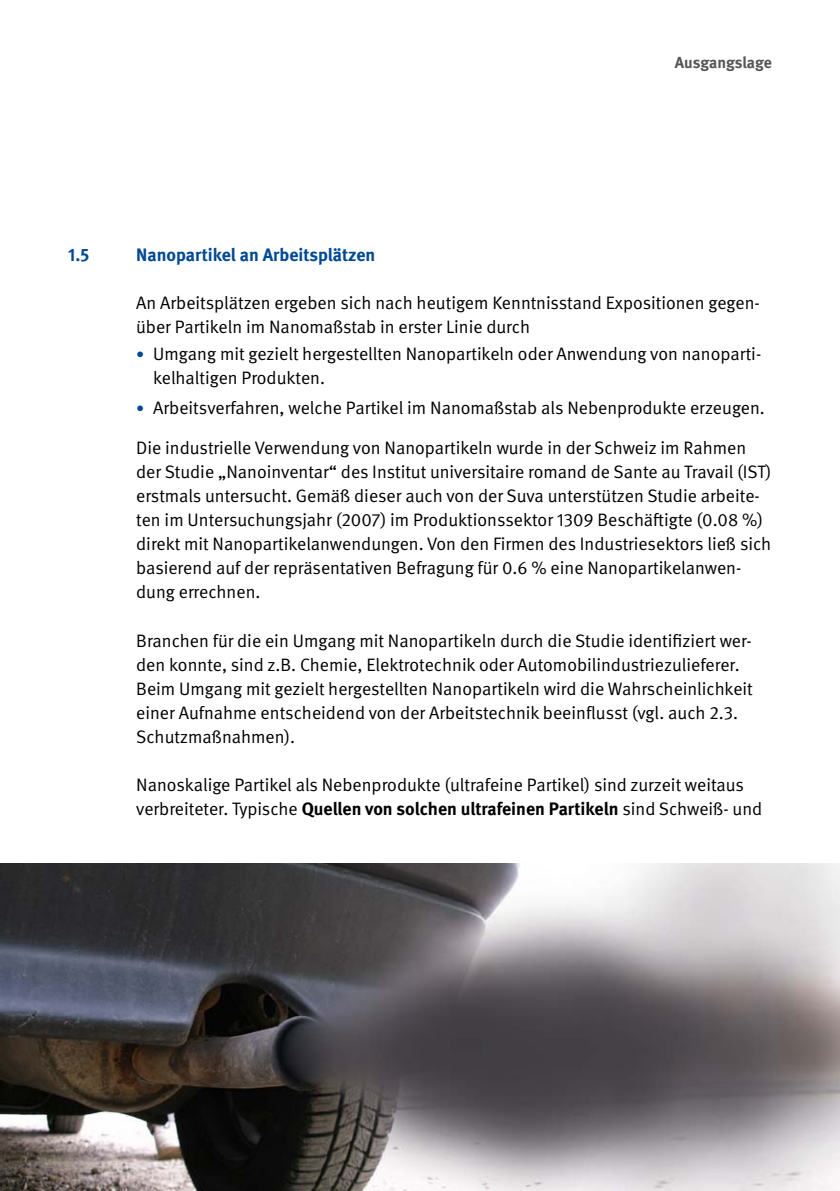
<style>
.page{position:relative;width:840px;height:1191px;background:#fff}
.page>*{position:absolute;margin:0;border:0;box-sizing:border-box;transform-origin:0 0}
.t1{font:18px/24.2px "DGUV Meta";color:#000}
.t2{font:700 18px "DGUV Meta";color:#004993}
.t3{font:700 16px "DGUV Meta";letter-spacing:-.005em;color:#565656}
.s1{font-size:16px;color:#004993}
.s2{font-weight:700}
</style>
<div class="page">
<img style="left:0;top:863px;width:839px;height:328px">
<p class="t3" style="left:674px;top:53px;width:98px">Ausgangslage</p>
<p class="t2" style="left:68px;top:244px;width:23px">1.5</p>
<p class="t2" style="left:136px;top:244px;width:240px">Nanopartikel an Arbeitsplätzen</p>
<p class="t1" style="left:136px;top:291px;width:624px">An Arbeitsplätzen ergeben sich nach heutigem Kenntnisstand Expositionen gegen&shy;über Partikeln im Nanomaßstab in erster Linie durch</p>
<p class="t1" style="left:153px;top:342px;width:609px;text-indent:-17px"><span class="s1">•</span> Umgang mit gezielt hergestellten Nanopartikeln oder Anwendung von nanoparti&shy;kelhaltigen Produkten.</p>
<p class="t1" style="left:136px;top:396px;width:629px"><span class="s1">•</span> Arbeitsverfahren, welche Partikel im Nanomaßstab als Nebenprodukte erzeugen.</p>
<p class="t1" style="left:136px;top:436px;width:636px">Die industrielle Verwendung von Nanopartikeln wurde in der Schweiz im Rahmen der Studie „Nanoinventar“ des Institut universitaire romand de Sante au Travail (IST) erstmals untersucht. Gemäß dieser auch von der Suva unterstützen Studie arbeite&shy;ten im Untersuchungsjahr (2007) im Produktionssektor 1309 Beschäftigte (0.08 %) direkt mit Nanopartikelanwendungen. Von den Firmen des Industriesektors ließ sich basierend auf der repräsentativen Befragung für 0.6 % eine Nanopartikelanwen&shy;dung errechnen.</p>
<p class="t1" style="left:136px;top:628px;width:617px">Branchen für die ein Umgang mit Nanopartikeln durch die Studie identifiziert wer&shy;den konnte, sind z.B. Chemie, Elektrotechnik oder Automobilindustriezulieferer.<br>Beim Umgang mit gezielt hergestellten Nanopartikeln wird die Wahrscheinlichkeit einer Aufnahme entscheidend von der Arbeitstechnik beeinflusst (vgl. auch 2.3.<br>Schutzmaßnahmen).</p>
<p class="t1" style="left:136px;top:773px;width:627px">Nanoskalige Partikel als Nebenprodukte (ultrafeine Partikel) sind zurzeit weitaus verbreiteter. Typische <span class="s2">Quellen von solchen ultrafeinen Partikeln</span> sind Schweiß- und</p>
</div>
